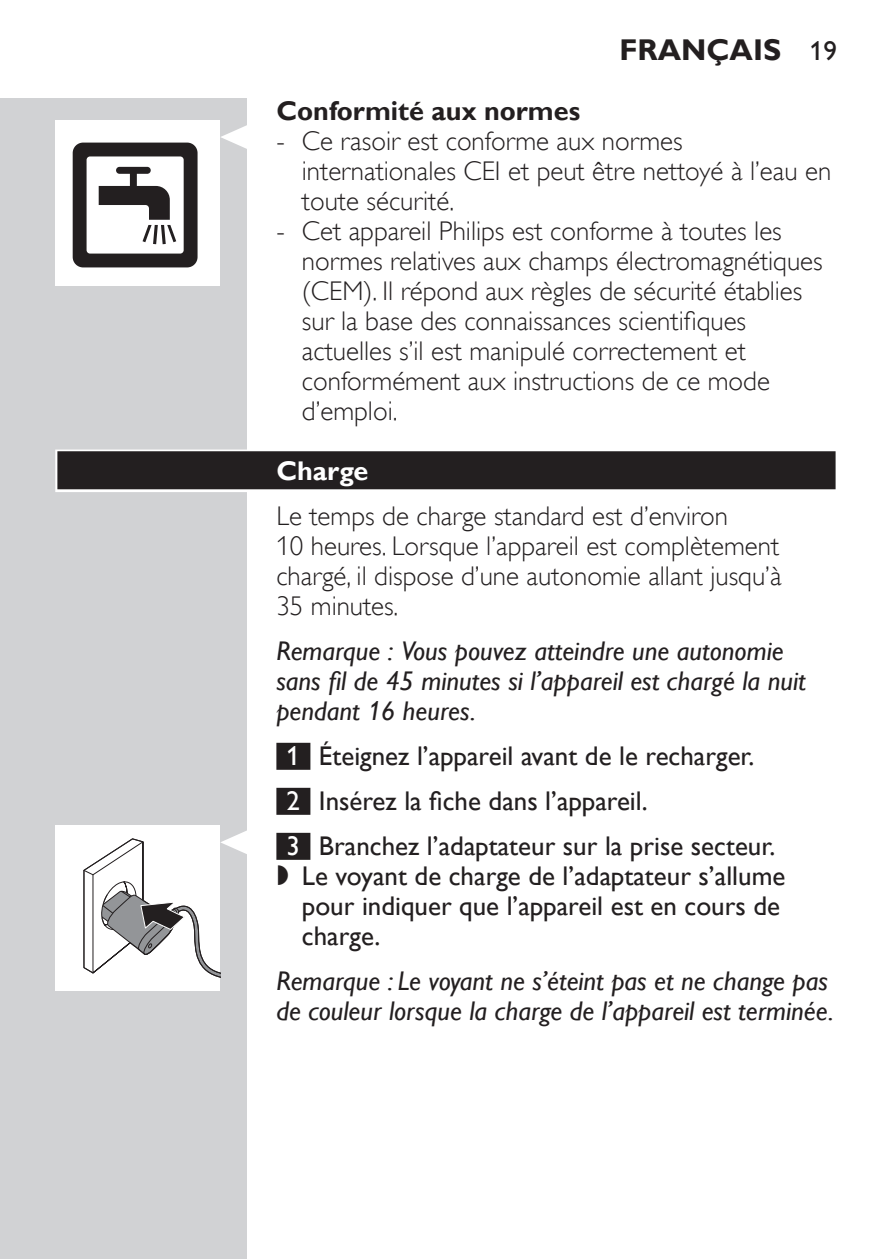
<style>
.page{position:relative;width:893px;height:1259px;background:#fff}
.page>*{position:absolute;margin:0;border:0;box-sizing:border-box;transform-origin:0 0}
.t1{font:700 30px "Gill Sans Alt One WGL";color:#231f20}
.t2{font:27px/30px "Gill Sans Alt One WGL Light";color:#231f20}
.t3{font:italic 27px/30px "Gill Sans Alt One WGL";color:#231f20}
.t4{font:27px/45px "Gill Sans Alt One WGL";color:#231f20}
.t5{font:700 27px "Gill Sans Alt One WGL";color:#231f20}
.t6{font:700 27px "Gill Sans Alt One WGL";color:#fff}
.s1{font-weight:400;font-size:27px}
.s2{color:#fff}
.s3{font-family:"Philips Ll Font Plain"}
</style>
<div class="page">
<div style="left:0;top:98px;width:247px;height:1161px;background:#d1d2d4"></div>
<div style="left:55px;top:449px;width:783px;height:43px;background:linear-gradient(to right,#bdbcbc,#bdbcbc)"></div>
<div style="left:57px;top:451px;width:779px;height:38px;background:#231f20"></div>
<div style="left:276px;top:743px;width:34px;height:27px;background:#231f20"></div>
<div style="left:276px;top:788px;width:34px;height:27px;background:#231f20"></div>
<div style="left:276px;top:833px;width:34px;height:27px;background:#231f20"></div>
<svg style="left:221px;top:125px;width:26px;height:24px"></svg>
<div style="left:55px;top:120px;width:165px;height:165px;background:#fff"></div>
<svg style="left:73px;top:143px;width:125px;height:124px"></svg>
<div style="left:55px;top:825px;width:165px;height:165px;background:#fff"></div>
<svg style="left:83px;top:830px;width:164px;height:148px"></svg>
<p class="t1" style="left:619px;top:29px;width:219px">FRANÇAIS <span class="s1">19</span></p>
<p class="t5" style="left:276px;top:92px;width:305px">Conformité aux normes</p>
<p class="t2" style="left:302px;top:126px;width:531px;text-indent:-26px">- Ce rasoir est conforme aux normes internationales CEI et peut être nettoyé à l’eau en toute sécurité.</p>
<p class="t2" style="left:302px;top:216px;width:522px;text-indent:-26px">- Cet appareil Philips est conforme à toutes les normes relatives aux champs électromagnétiques (CEM). Il répond aux règles de sécurité établies sur la base des connaissances scientifiques actuelles s’il est manipulé correctement et conformément aux instructions de ce mode d’emploi.</p>
<p class="t6" style="left:276px;top:452px;width:94px">Charge</p>
<p class="t2" style="left:276px;top:501px;width:507px">Le temps de charge standard est d’environ<br>10 heures. Lorsque l’appareil est complètement chargé, il dispose d’une autonomie allant jusqu’à 35 minutes.</p>
<p class="t3" style="left:276px;top:636px;width:531px">Remarque : Vous pouvez atteindre une autonomie sans fil de 45 minutes si l’appareil est chargé la nuit pendant 16 heures.</p>
<p class="t4" style="left:287px;top:733px;width:490px"><span class="s2">1</span> Éteignez l’appareil avant de le recharger.<br><span class="s2">2</span> Insérez la fiche dans l’appareil.<br><span class="s2">3</span> Branchez l’adaptateur sur la prise secteur.</p>
<p class="t4" style="left:302px;top:861px;width:485px;line-height:30px;text-indent:-26px"><span class="s3">,</span> Le voyant de charge de l’adaptateur s’allume pour indiquer que l’appareil est en cours de charge.</p>
<p class="t3" style="left:276px;top:966px;width:559px">Remarque : Le voyant ne s’éteint pas et ne change pas de couleur lorsque la charge de l’appareil est terminée.</p>
</div>
